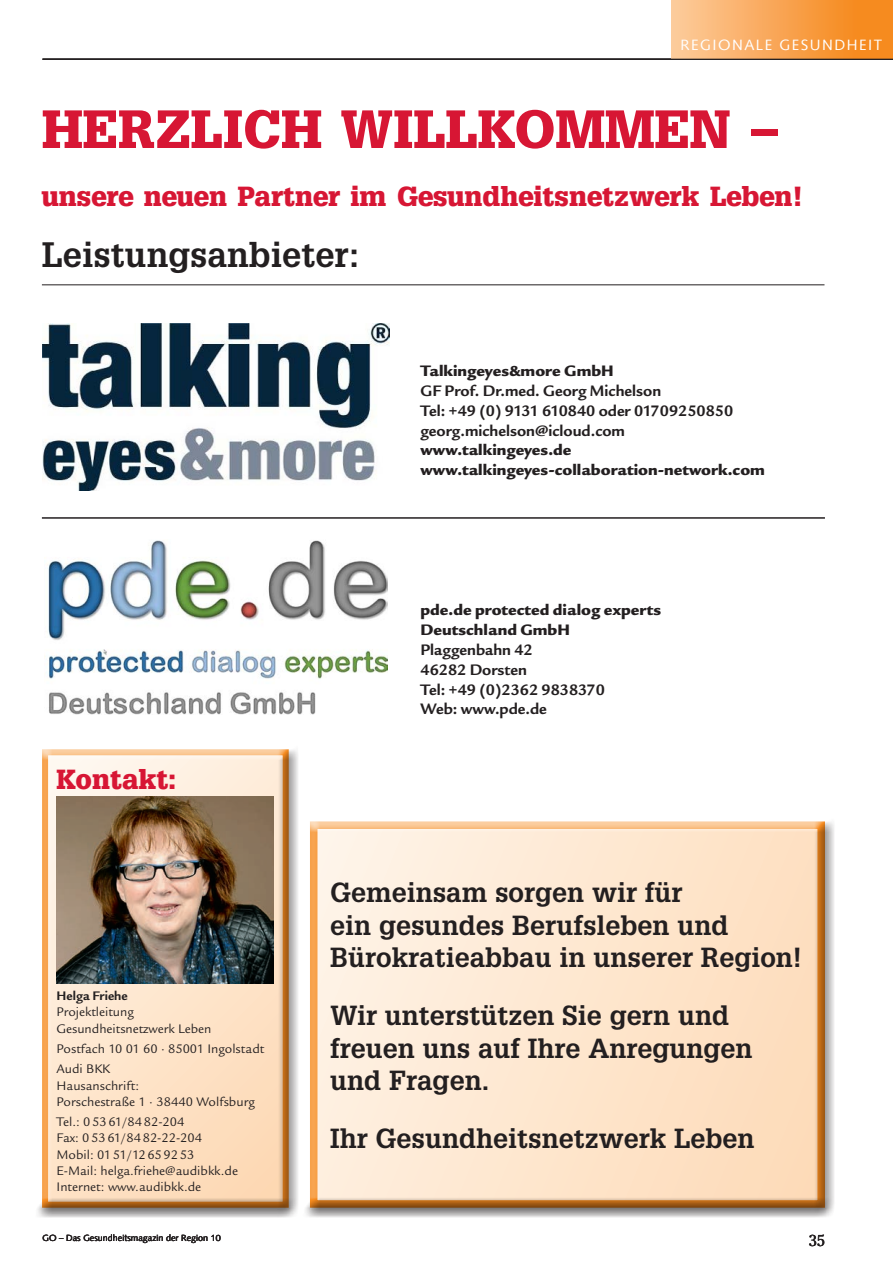
<style>
.page{position:relative;width:893px;height:1263px;background:#fff}
.page>*{position:absolute;margin:0;border:0;box-sizing:border-box;transform-origin:0 0}
.t1{font:900 52.5px "Glypha LT";color:#d71634}
.t2{font:700 34.5px "Glypha LT";color:#231f20}
.t3{font:700 27px/32.4px "Glypha LT";color:#231f20}
.t4{font:900 27px "Glypha LT";color:#d71634}
.t5{font:700 16.5px/19.8px "Legacy San ITC";color:#231f20}
.t6{font:15.75px "Clearface";color:#231f20}
.t7{font:15px "Syntax LT";letter-spacing:.1em;color:#fff}
.t8{font:13.5px/16.2px "Legacy San ITC";color:#231f20}
.t9{font:9px "Syntax LT";color:#231f20}
.s1{font-family:"Legacy San ITC Ultr";font-weight:400}
.s2{font-weight:700}
</style>
<div class="page">
<div style="left:672px;top:0;width:221px;height:59px;background:linear-gradient(to right,#fdc999,#f5810d)"></div>
<hr style="left:43px;top:59px;width:850px;height:1px;background:#231f20">
<div style="left:34px;top:742px;width:265px;height:476px;background:#231f20;opacity:.6"></div>
<img style="left:56px;top:797px;width:217px;height:186px">
<div style="left:301px;top:814px;width:535px;height:404px;background:#231f20;opacity:.6"></div>
<hr style="left:42px;top:284px;width:782px;height:1px;background:#231f20">
<img style="left:42px;top:323px;width:347px;height:167px">
<hr style="left:42px;top:517px;width:783px;height:2px;background:#231f20">
<img style="left:44px;top:540px;width:343px;height:174px">
<div style="left:376px;top:537px;width:11px;height:9px;background:#fff"></div>
<p class="t7" style="left:680px;top:36px;width:203px">regionale gesundheit</p>
<p class="t1" style="left:42px;top:97px;width:737px">HERZLICH WILLKOMMEN –</p>
<p class="t4" style="left:42px;top:180px;width:763px">unsere neuen Partner im Gesundheitsnetzwerk Leben!</p>
<p class="t2" style="left:42px;top:234px;width:320px">Leistungsanbieter:</p>
<p class="t4" style="left:57px;top:763px;width:121px">Kontakt:</p>
<p class="t5" style="left:421px;top:361px;width:346px"><span class="s1">Talkingeyes&amp;more GmbH<br></span>GF Prof. Dr.med. Georg Michelson<br>Tel: +49 (0) 9131 610840 oder 01709250850 georg.michelson@icloud.com <span class="s1">www.talkingeyes.de www.talkingeyes-collaboration-network.com</span></p>
<p class="t5" style="left:421px;top:600px;width:242px"><span class="s1">pde.de protected dialog experts<br>Deutschland GmbH<br></span>Plaggenbahn 42<br>46282 Dorsten<br>Tel: +49 (0)2362 9838370<br>Web: www.pde.de</p>
<p class="t8" style="left:57px;top:988px;width:156px"><span class="s2">Helga Friehe<br></span>Projektleitung<br>Gesundheitsnetzwerk Leben</p>
<p class="t8" style="left:57px;top:1039px;width:209px;line-height:20.4px">Postfach 10 01 60 · 85001 Ingolstadt<br>Audi BKK</p>
<p class="t8" style="left:57px;top:1077px;width:200px">Hausanschrift:<br>Porschestraße 1 · 38440 Wolfsburg</p>
<p class="t8" style="left:57px;top:1114px;width:183px">Tel.: 05361/8482-204<br>Fax: 05361/8482-22-204<br>Mobil: 0151/12659253<br>E-Mail: helga.friehe@audibkk.de<br>Internet: www.audibkk.de</p>
<p class="t3" style="left:330px;top:876px;width:473px">Gemeinsam sorgen wir für<br>ein gesundes Berufsleben und<br>Bürokratieabbau in unserer Region!</p>
<p class="t3" style="left:330px;top:999px;width:424px">Wir unterstützen Sie gern und freuen uns auf Ihre Anregungen und Fragen.</p>
<p class="t3" style="left:330px;top:1121px;width:426px">Ihr Gesundheitsnetzwerk Leben</p>
<p class="t9" style="left:43px;top:1232px;width:180px">GO – Das Gesundheitsmagazin der Region 10</p>
<p class="t6" style="left:809px;top:1231px;width:17px">35</p>
</div>
